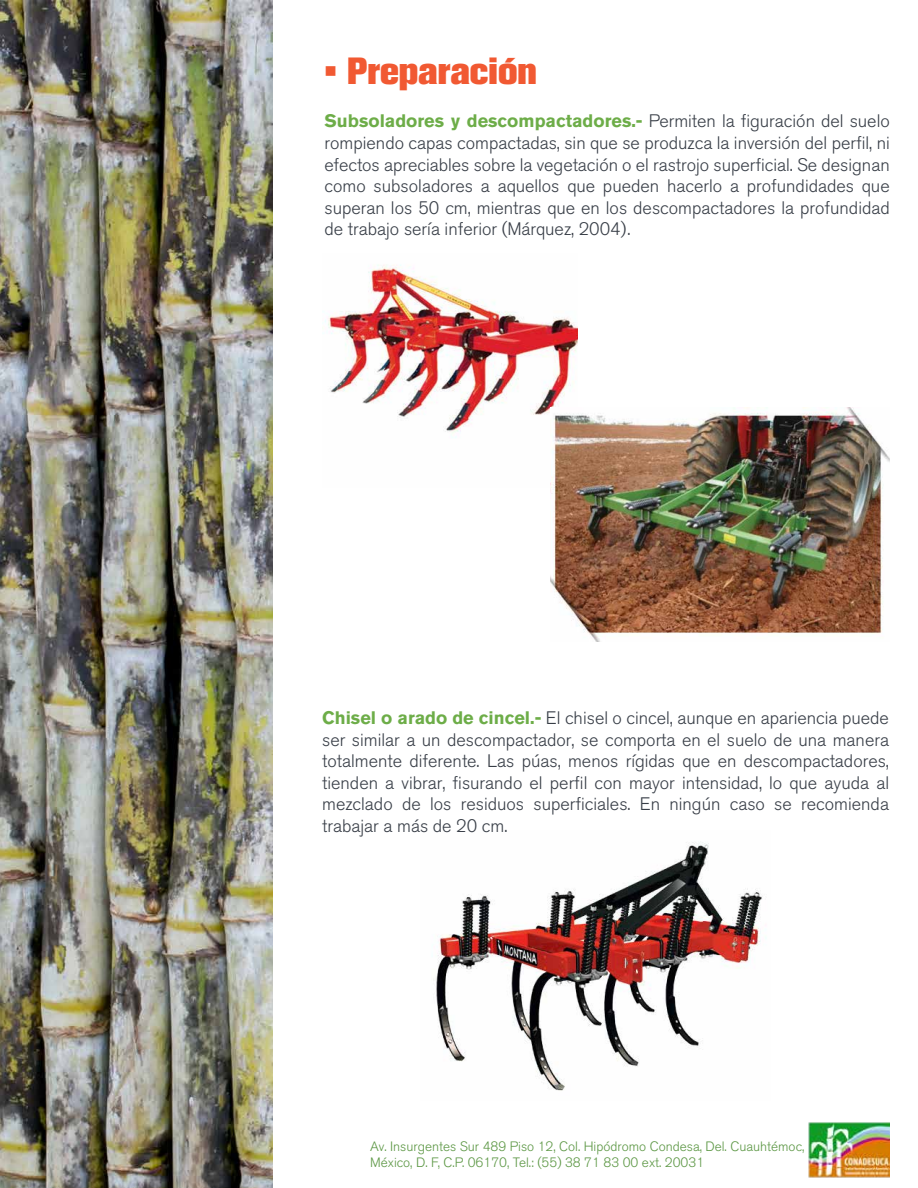
<style>
.page{position:relative;width:918px;height:1188px;background:#fff}
.page>*{position:absolute;margin:0;border:0;box-sizing:border-box;transform-origin:0 0}
.t1{font:800 37.5px "Akzidenz Grotesk BQ";color:#f15932}
.t2{font:300 18px/21.6px "Akzidenz Grotesk BQ";color:#383e47;text-align:justify}
.t3{font:300 13.5px/16.5px "Akzidenz Grotesk BQ";color:#5c9744}
.s1{font-weight:700;color:#6dad48}
</style>
<div class="page">
<img style="left:433px;top:842px;width:333px;height:249px">
<img style="left:325px;top:265px;width:252px;height:173px">
<img style="left:0;top:0;width:272px;height:1188px">
<img style="left:808px;top:1122px;width:82px;height:56px">
<img style="left:550px;top:407px;width:339px;height:234px">
<h1 class="t1" style="left:325px;top:49px;width:214px">• Preparación</h1>
<p class="t2" style="left:325px;top:111px;width:567px"><span class="s1">Subsoladores y descompactadores.-</span> Permiten la figuración del suelo rompiendo capas compactadas, sin que se produzca la inversión del perfil, ni efectos apreciables sobre la vegetación o el rastrojo superficial. Se designan como subsoladores a aquellos que pueden hacerlo a profundidades que superan los 50 cm, mientras que en los descompactadores la profundidad de trabajo sería inferior (Márquez, 2004).</p>
<p class="t2" style="left:322px;top:707px;width:568px"><span class="s1">Chisel o arado de cincel.-</span> El chisel o cincel, aunque en apariencia puede ser similar a un descompactador, se comporta en el suelo de una manera totalmente diferente. Las púas, menos rígidas que en descompactadores, tienden a vibrar, fisurando el perfil con mayor intensidad, lo que ayuda al mezclado de los residuos superficiales. En ningún caso se recomienda trabajar a más de 20 cm.</p>
<p class="t3" style="left:370px;top:1138px;width:436px">Av. Insurgentes Sur 489 Piso 12, Col. Hipódromo Condesa, Del. Cuauhtémoc,<br>México, D. F, C.P. 06170, Tel.: (55) 38 71 83 00 ext. 20031</p>
</div>
